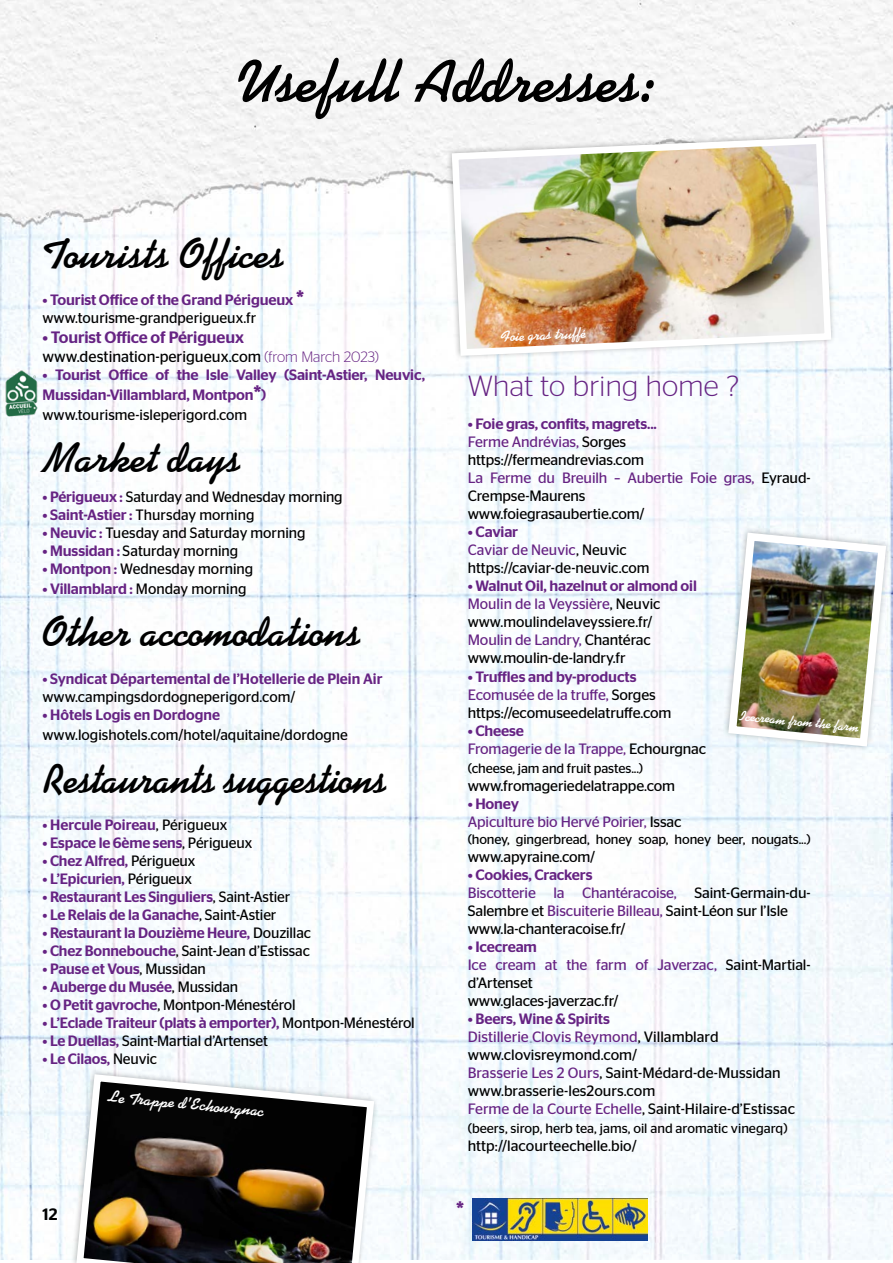
<style>
.page{position:relative;width:893px;height:1263px;background:#fff}
.page>*{position:absolute;margin:0;border:0;box-sizing:border-box;transform-origin:0 0}
.t1{font:700 60px "Kaufmann BT";color:#000}
.t2{font:700 41.55px "Kaufmann BT";color:#000}
.t3{font:700 41.55px "Kaufmann BT";color:#000;scale:.95 1}
.t4{font:300 29.1px "Stag Sans";letter-spacing:.01em;color:#662383}
.t5{font:500 21px "Stag Sans";color:#662383}
.t6{font:500 16.5px "Stag Sans";letter-spacing:-.01em;color:#662383}
.t7{font:700 16.5px "Kaufmann BT";color:#fff}
.t8{font:500 16.5px "Stag Sans";color:#000}
.t9{font:15.75px "Stag Sans";color:#000}
.t10{font:15px/18px "Stag Sans";letter-spacing:-.01em;color:#000}
.t11{font:500 15px/19.6px "Stag Sans";letter-spacing:-.01em;color:#662383}
.t12{font:15px/18px "Stag Sans";letter-spacing:-.01em;color:#662383}
.t13{font:700 14.55px "Kaufmann BT";color:#fff}
.t14{font:13.5px "Stag Sans";letter-spacing:-.01em;color:#000}
.t15{font:700 13.5px "Kaufmann BT";color:#fff}
.s1{font-size:21px}
.s2{font-weight:400;color:#000}
.s3{font-weight:300;font-size:15px;color:#662383}
.s4{font-weight:500;color:#662383}
.s5{color:#662383}
.s6{font-weight:500}
.s7{color:#000}
</style>
<div class="page">
<img style="left:0;top:0;width:893px;height:1260px">
<svg style="left:445px;top:131px;width:393px;height:231px"></svg>
<img style="left:448px;top:134px;width:387px;height:225px">
<svg style="left:69px;top:1067px;width:312px;height:193px"></svg>
<img style="left:73px;top:1070px;width:305px;height:193px">
<img style="left:721px;top:525px;width:172px;height:228px">
<img style="left:2px;top:368px;width:37px;height:50px">
<img style="left:473px;top:1199px;width:175px;height:42px">
<h1 class="t1" style="left:236px;top:46px;width:423px">Usefull Addresses:</h1>
<h2 class="t2" style="left:43px;top:229px;width:243px">Tourists Offices</h2>
<p class="t11" style="left:43px;top:291px;width:263px;line-height:18px">• Tourist Office of the Grand Périgueux <span class="s1">* </span><span class="s2">www.tourisme-grandperigueux.fr</span></p>
<p class="t6" style="left:43px;top:328px;width:203px">• Tourist Office of Périgueux</p>
<p class="t9" style="left:43px;top:348px;width:338px">www.destination-perigueux.com <span class="s3">(from March 2023)</span></p>
<p class="t11" style="left:43px;top:365px;width:384px">• Tourist Office of the Isle Valley (Saint-Astier, Neuvic,<br>Mussidan-Villamblard, Montpon<span class="s1">*</span>) <span class="s2">www.tourisme-isleperigord.com</span></p>
<h2 class="t2" style="left:43px;top:434px;width:200px">Market days</h2>
<p class="t10" style="left:43px;top:488px;width:302px"><span class="s4">• Périgueux :</span> Saturday and Wednesday morning</p>
<p class="t10" style="left:43px;top:506px;width:213px"><span class="s4">• Saint-Astier :</span> Thursday morning</p>
<p class="t10" style="left:43px;top:524px;width:265px"><span class="s4">• Neuvic :</span> Tuesday and Saturday morning</p>
<p class="t10" style="left:43px;top:542px;width:197px"><span class="s4">• Mussidan :</span> Saturday morning</p>
<p class="t10" style="left:43px;top:560px;width:212px"><span class="s4">• Montpon :</span> Wednesday morning</p>
<p class="t11" style="left:43px;top:579px;width:205px">• Villamblard : <span class="s2">Monday morning</span></p>
<h2 class="t2" style="left:43px;top:608px;width:320px">Other accomodations</h2>
<p class="t11" style="left:43px;top:669px;width:341px">• Syndicat Départemental de l’Hotellerie de Plein Air</p>
<p class="t10" style="left:43px;top:688px;width:254px">www.campingsdordogneperigord.com/</p>
<p class="t11" style="left:43px;top:705px;width:179px">• Hôtels Logis en Dordogne</p>
<p class="t10" style="left:43px;top:726px;width:307px">www.logishotels.com/hotel/aquitaine/dordogne</p>
<h2 class="t3" style="left:43px;top:754px;width:364px">Restaurants suggestions</h2>
<p class="t11" style="left:43px;top:815px;width:186px">• Hercule Poireau<span class="s2">, Périgueux</span></p>
<p class="t11" style="left:43px;top:833px;width:211px">• Espace le 6ème sens<span class="s2">, Périgueux</span></p>
<p class="t11" style="left:43px;top:851px;width:154px">• Chez Alfred, <span class="s2">Périgueux</span></p>
<p class="t11" style="left:43px;top:869px;width:151px">• L’Epicurien, <span class="s2">Périgueux</span></p>
<p class="t11" style="left:43px;top:887px;width:249px">• Restaurant Les Singuliers<span class="s2">, Saint-Astier</span></p>
<p class="t11" style="left:43px;top:905px;width:235px">• Le Relais de la Ganache<span class="s2">, Saint-Astier</span></p>
<p class="t11" style="left:43px;top:923px;width:270px">• Restaurant la Douzième Heure, <span class="s2">Douzillac</span></p>
<p class="t10" style="left:43px;top:942px;width:269px"><span class="s4">• Chez Bonnebouche</span>, Saint-Jean d’Estissac</p>
<p class="t11" style="left:43px;top:959px;width:165px">• Pause et Vous<span class="s2">, Mussidan</span></p>
<p class="t11" style="left:43px;top:977px;width:197px">• Auberge du Musée<span class="s2">, Mussidan</span></p>
<p class="t10" style="left:43px;top:996px;width:255px"><span class="s4">• O Petit gavroche</span>, Montpon-Ménestérol</p>
<p class="t11" style="left:43px;top:1013px;width:374px">• L’Eclade Traiteur (plats à emporter), <span class="s2">Montpon-Ménestérol</span></p>
<p class="t10" style="left:43px;top:1032px;width:227px"><span class="s4">• Le Duellas,</span> Saint-Martial d’Artenset</p>
<p class="t11" style="left:43px;top:1049px;width:116px">• Le Cilaos, <span class="s2">Neuvic</span></p>
<p class="t8" style="left:43px;top:1205px;width:17px">12</p>
<p class="t7" style="left:108px;top:1087px;width:159px;rotate:5deg">Le Trappe d’Echourgnac</p>
<p class="t13" style="left:500px;top:328px;width:87px;rotate:-2deg">Foie gras truffé</p>
<h3 class="t4" style="left:468px;top:370px;width:273px">What to bring home ?</h3>
<p class="t10" style="left:468px;top:415px;width:344px"><span class="s4">• Foie gras, confits, magrets...<br></span><span class="s5">Ferme Andrévias,</span> Sorges<br>https://fermeandrevias.com<br><span class="s5">La Ferme du Breuilh – Aubertie Foie gras,</span> Eyraud-<br>Crempse-Maurens<br>www.foiegrasaubertie.com/</p>
<p class="t10" style="left:468px;top:523px;width:183px"><span class="s4">• Caviar<br></span><span class="s5">Caviar de Neuvic</span>, Neuvic https://caviar-de-neuvic.com</p>
<p class="t10" style="left:468px;top:577px;width:231px"><span class="s4">• Walnut Oil, hazelnut or almond oil<br></span><span class="s5">Moulin de la Veyssière</span>, Neuvic www.moulindelaveyssiere.fr/<br><span class="s5">Moulin de Landry,</span> Chantérac www.moulin-de-landry.fr</p>
<p class="t10" style="left:468px;top:667px;width:205px"><span class="s4">• Truffles and by-products<br></span><span class="s5">Ecomusée de la truffe,</span> Sorges https://ecomuseedelatruffe.com</p>
<p class="t12" style="left:468px;top:721px;width:240px"><span class="s6">• Cheese<br></span>Fromagerie de la Trappe, <span class="s7">Echourgnac</span></p>
<p class="t14" style="left:468px;top:761px;width:177px">(cheese, jam and fruit pastes...)</p>
<p class="t10" style="left:468px;top:777px;width:209px">www.fromageriedelatrappe.com</p>
<p class="t12" style="left:468px;top:795px;width:215px"><span class="s6">• Honey<br></span>Apiculture bio Hervé Poirier, <span class="s7">Issac</span></p>
<p class="t14" style="left:468px;top:831px;width:344px">(honey, gingerbread, honey soap, honey beer, nougats...)</p>
<p class="t10" style="left:468px;top:847px;width:129px">www.apyraine.com/</p>
<p class="t10" style="left:468px;top:865px;width:344px"><span class="s4">• Cookies, Crackers<br></span><span class="s5">Biscotterie la Chantéracoise,</span> Saint-Germain-du-Salembre et <span class="s5">Biscuiterie Billeau,</span> Saint-Léon sur l’Isle www.la-chanteracoise.fr/</p>
<p class="t10" style="left:468px;top:937px;width:344px"><span class="s4">• Icecream<br></span><span class="s5">Ice cream at the farm of Javerzac,</span> Saint-Martial&shy;d’Artenset<br>www.glaces-javerzac.fr/</p>
<p class="t10" style="left:468px;top:1009px;width:329px"><span class="s4">• Beers, Wine &amp; Spirits<br></span><span class="s5">Distillerie Clovis Reymond</span>, Villamblard www.clovisreymond.com/<br><span class="s5">Brasserie Les 2 Ours</span>, Saint-Médard-de-Mussidan www.brasserie-les2ours.com<br><span class="s5">Ferme de la Courte Echelle</span>, Saint-Hilaire-d’Estissac</p>
<p class="t14" style="left:468px;top:1121px;width:321px">(beers, sirop, herb tea, jams, oil and aromatic vinegarq)</p>
<p class="t10" style="left:468px;top:1137px;width:171px">http://lacourteechelle.bio/</p>
<p class="t15" style="left:740px;top:708px;width:121px;rotate:5deg">Icecream from the farm</p>
<h3 class="t5" style="left:456px;top:1196px;width:10px">*</h3>
</div>
